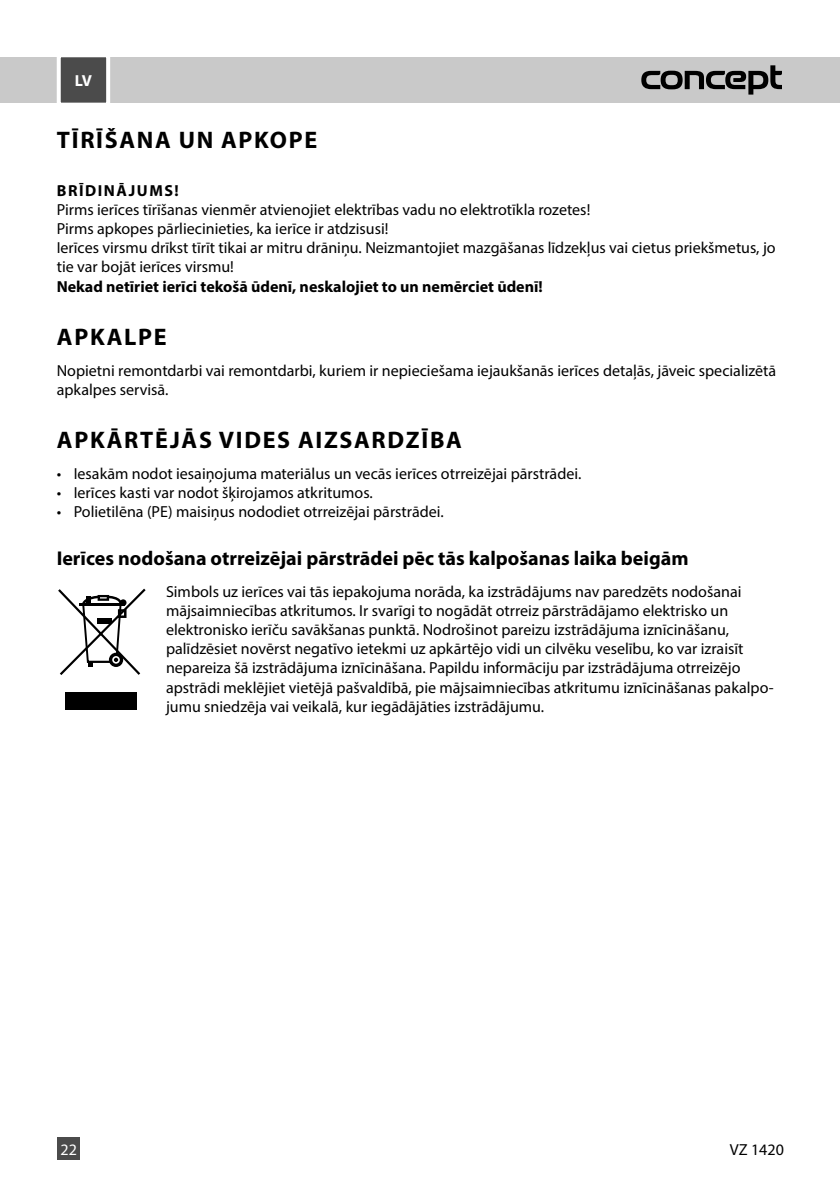
<style>
.page{position:relative;width:840px;height:1191px;background:#fff}
.page>*{position:absolute;margin:0;border:0;box-sizing:border-box;transform-origin:0 0}
.t1{font:700 24px "Myriad Pro";letter-spacing:.07em;color:#000}
.t2{font:700 20px "Myriad Pro";color:#000}
.t3{font:16px/19.2px "Myriad Pro";color:#000}
.t4{font:700 16px "Myriad Pro";color:#000}
.t5{font:700 16px "Myriad Pro";letter-spacing:.095em;color:#000}
.t6{font:700 16px "Myriad Pro";color:#fff}
.t7{font:16px "Myriad Pro";color:#fff}
</style>
<div class="page">
<div style="left:66px;top:692px;width:71px;height:17px;background:#000"></div>
<svg style="left:58px;top:588px;width:88px;height:87px"></svg>
<div style="left:98px;top:595px;width:11px;height:6px;border:2px solid #000"></div>
<div style="left:0;top:57px;width:839px;height:46px;background:#c9c9c9"></div>
<svg style="left:641px;top:65px;width:140px;height:30px"></svg>
<svg style="left:56px;top:57px;width:54px;height:46px;background:#686868"></svg>
<div style="left:57px;top:1137px;width:23px;height:23px;background:#4b4b4b"></div>
<p class="t6" style="left:75px;top:71px;width:19px">LV</p>
<h1 class="t1" style="left:57px;top:127px;width:261px">TĪRĪŠANA UN APKOPE</h1>
<p class="t5" style="left:57px;top:181px;width:123px">BRĪDINĀJUMS!</p>
<p class="t3" style="left:57px;top:200px;width:720px">Pirms ierīces tīrīšanas vienmēr atvienojiet elektrības vadu no elektrotīkla rozetes!<br>Pirms apkopes pārliecinieties, ka ierīce ir atdzisusi!<br>Ierīces virsmu drīkst tīrīt tikai ar mitru drāniņu. Neizmantojiet mazgāšanas līdzekļus vai cietus priekšmetus, jo tie var bojāt ierīces virsmu!</p>
<p class="t4" style="left:57px;top:277px;width:487px">Nekad netīriet ierīci tekošā ūdenī, neskalojiet to un nemērciet ūdenī!</p>
<h1 class="t1" style="left:57px;top:323px;width:111px">APKALPE</h1>
<p class="t3" style="left:57px;top:361px;width:720px">Nopietni remontdarbi vai remontdarbi, kuriem ir nepieciešama iejaukšanās ierīces detaļās, jāveic specializētā apkalpes servisā.</p>
<h1 class="t1" style="left:57px;top:426px;width:406px">APKĀRTĒJĀS VIDES AIZSARDZĪBA</h1>
<p class="t3" style="left:57px;top:464px;width:526px">• Iesakām nodot iesaiņojuma materiālus un vecās ierīces otrreizējai pārstrādei.</p>
<p class="t3" style="left:57px;top:483px;width:317px">• Ierīces kasti var nodot šķirojamos atkritumos.</p>
<p class="t3" style="left:57px;top:502px;width:388px">• Polietilēna (PE) maisiņus nododiet otrreizējai pārstrādei.</p>
<p class="t2" style="left:57px;top:547px;width:633px">Ierīces nodošana otrreizējai pārstrādei pēc tās kalpošanas laika beigām</p>
<p class="t3" style="left:166px;top:582px;width:609px">Simbols uz ierīces vai tās iepakojuma norāda, ka izstrādājums nav paredzēts nodošanai mājsaimniecības atkritumos. Ir svarīgi to nogādāt otrreiz pārstrādājamo elektrisko un elektronisko ierīču savākšanas punktā. Nodrošinot pareizu izstrādājuma iznīcināšanu, palīdzēsiet novērst negatīvo ietekmi uz apkārtējo vidi un cilvēku veselību, ko var izraisīt nepareiza šā izstrādājuma iznīcināšana. Papildu informāciju par izstrādājuma otrreizējo apstrādi meklējiet vietējā pašvaldībā, pie mājsaimniecības atkritumu iznīcināšanas pakalpo&shy;jumu sniedzēja vai veikalā, kur iegādājāties izstrādājumu.</p>
<p class="t7" style="left:61px;top:1141px;width:18px">22</p>
<p class="t3" style="left:729px;top:1140px;width:55px">VZ 1420</p>
</div>
